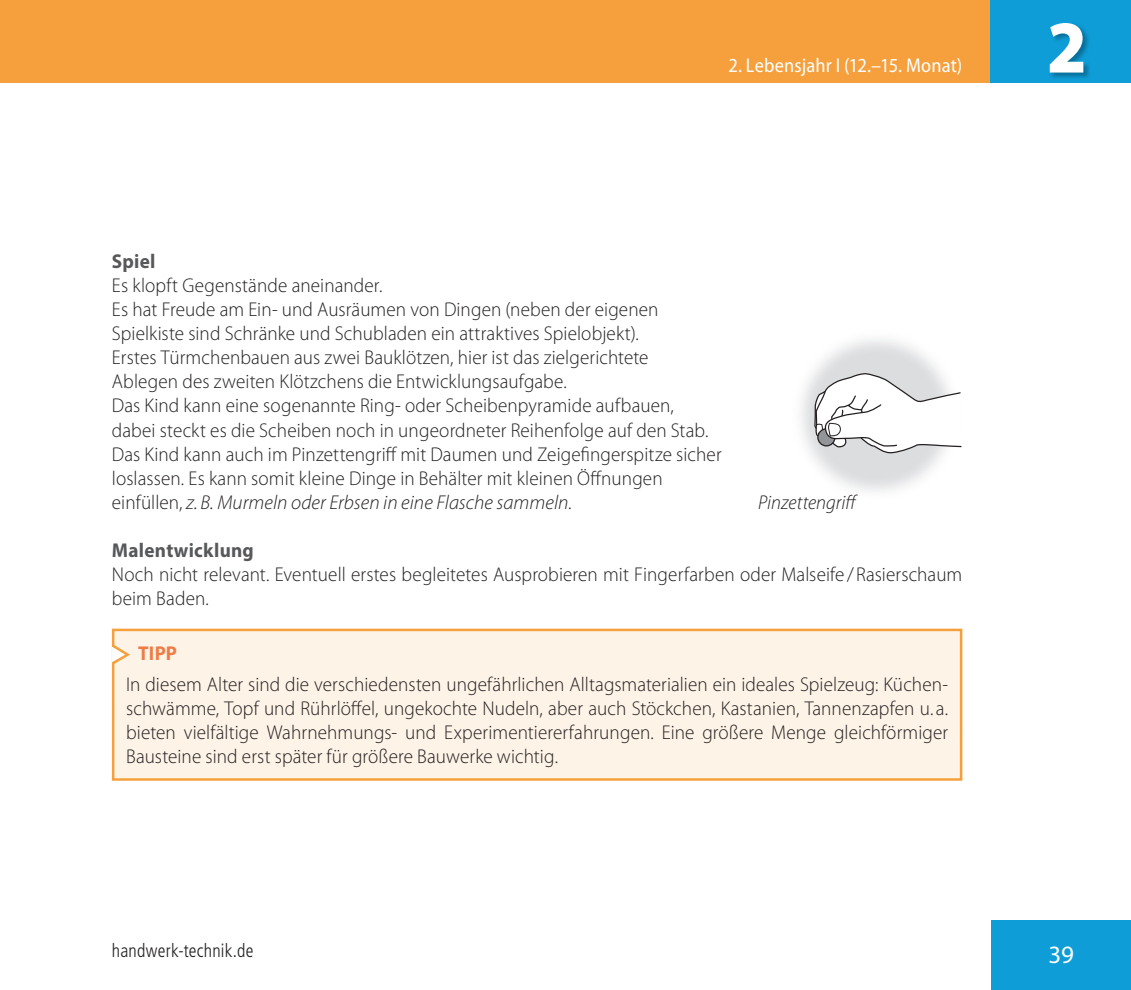
<style>
.page{position:relative;width:1131px;height:990px;background:#fff}
.page>*{position:absolute;margin:0;border:0;box-sizing:border-box;transform-origin:0 0}
.t1{font:900 semi-condensed 75px "Myriad Pro";color:#fff}
.t2{font:25px "Myriad Pro";color:#fff}
.t3{font:300 20px/24px "Myriad Pro";letter-spacing:.005em;color:#231f20;scale:.96 1}
.t4{font:semi-condensed 20px "Myriad Pro";letter-spacing:.005em;color:#fff}
.t5{font:italic 300 20px "Myriad Pro";color:#231f20;scale:.96 1}
.t6{font:700 20px "Myriad Pro";color:#ee7c45;scale:.96 1}
.t7{font:300 condensed 18.75px "Frutiger LT Std";letter-spacing:.015em;color:#231f20;scale:.96 1}
.s1{font-weight:700;color:#57585a}
.s2{font-style:italic}
</style>
<div class="page">
<div style="left:111px;top:628px;width:852px;height:153px;background:#fdf3e7"></div>
<svg style="left:111px;top:642px;width:22px;height:24px"></svg>
<div style="left:0;top:0;width:991px;height:84px;background:#f5a03c"></div>
<div style="left:991px;top:0;width:140px;height:84px;background:#0e9dd7"></div>
<div style="left:991px;top:920px;width:140px;height:69px;background:#0e9dd7"></div>
<img style="left:1051px;top:24px;width:38px;height:54px">
<svg style="left:813px;top:372px;width:149px;height:124px"></svg>
<p class="t4" style="left:728px;top:53px;width:236px">2. Lebensjahr I (12.–15. Monat)</p>
<p class="t3" style="left:112px;top:250px;width:637px"><span class="s1">Spiel<br></span>Es klopft Gegenstände aneinander.<br>Es hat Freude am Ein- und Ausräumen von Dingen (neben der eigenen Spielkiste sind Schränke und Schubladen ein attraktives Spielobjekt).<br>Erstes Türmchenbauen aus zwei Bauklötzen, hier ist das zielgerichtete<br>Ablegen des zweiten Klötzchens die Entwicklungsaufgabe.<br>Das Kind kann eine sogenannte Ring- oder Scheibenpyramide aufbauen, dabei steckt es die Scheiben noch in ungeordneter Reihenfolge auf den Stab.<br>Das Kind kann auch im Pinzettengriff mit Daumen und Zeigefingerspitze sicher loslassen. Es kann somit kleine Dinge in Behälter mit kleinen Öffnungen einfüllen, <span class="s2">z. B. Murmeln oder Erbsen in eine Flasche sammeln</span>.</p>
<p class="t3" style="left:112px;top:538px;width:887px"><span class="s1">Malentwicklung<br></span>Noch nicht relevant. Eventuell erstes begleitetes Ausprobieren mit Fingerfarben oder Malseife / Rasierschaum beim Baden.</p>
<p class="t5" style="left:758px;top:491px;width:105px">Pinzettengriff</p>
<p class="t6" style="left:138px;top:640px;width:42px">TIPP</p>
<p class="t3" style="left:126px;top:672px;width:858px;text-align:justify">In diesem Alter sind die verschiedensten ungefährlichen Alltagsmaterialien ein ideales Spielzeug: Küchen&shy;schwämme, Topf und Rührlöffel, ungekochte Nudeln, aber auch Stöckchen, Kastanien, Tannenzapfen u. a. bieten vielfältige Wahrnehmungs- und Experimentiererfahrungen. Eine größere Menge gleichförmiger Bausteine sind erst später für größere Bauwerke wichtig.</p>
<p class="t1" style="left:1047px;top:-2px;width:42px">2</p>
<p class="t7" style="left:112px;top:939px;width:149px">handwerk-technik.de</p>
<p class="t2" style="left:1048px;top:938px;width:27px">39</p>
</div>
